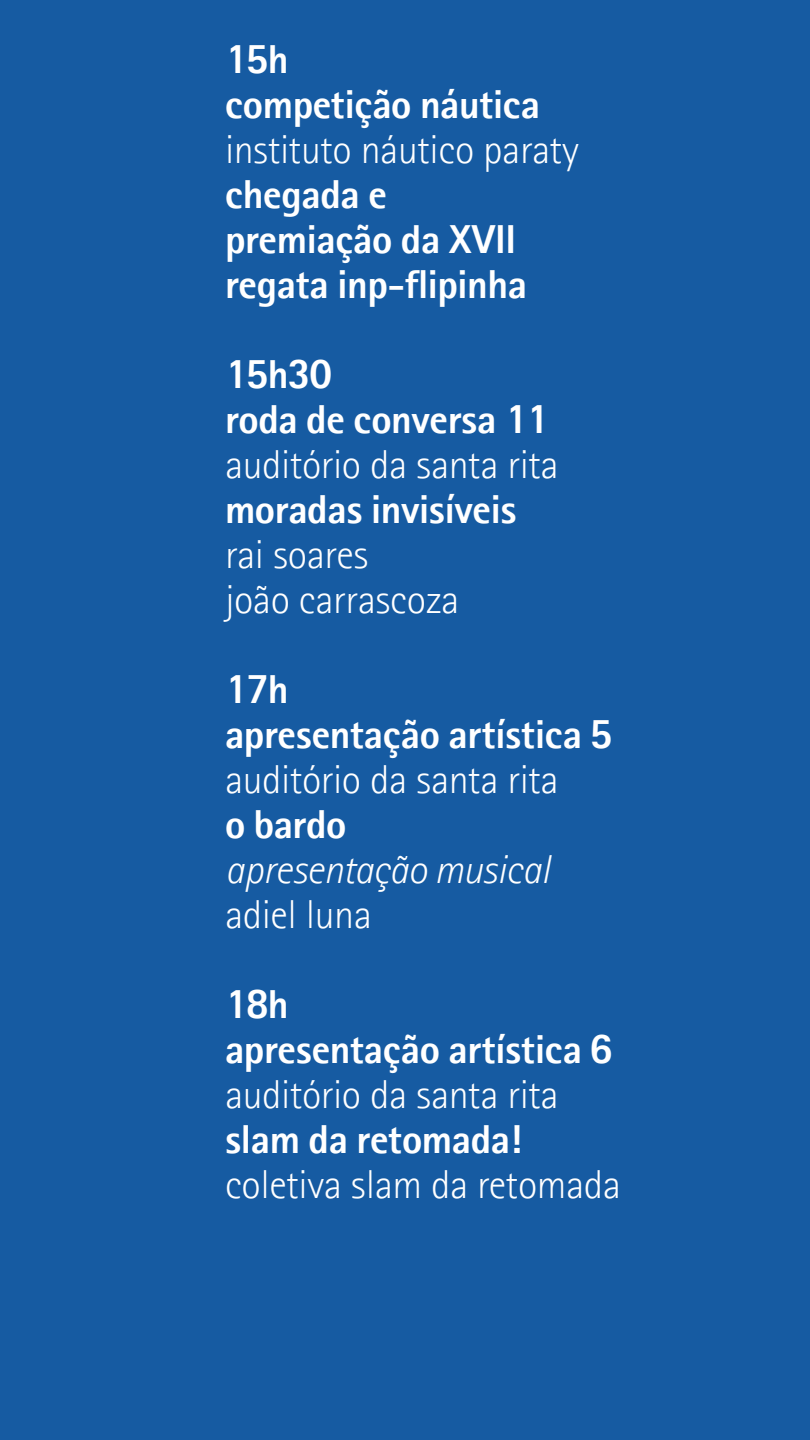
<style>
.page{position:relative;width:810px;height:1440px;background:#165ba2}
.page>*{position:absolute;margin:0;border:0;box-sizing:border-box;transform-origin:0 0}
.t1{font:700 40.5px/45px "Rotis II Sans Pro";letter-spacing:-.01em;color:#fff}
.t2{font:300 40.5px/45px "Rotis II Sans Pro";letter-spacing:-.01em;color:#fff}
.t3{font:italic 300 40.5px "Rotis II Sans Pro";letter-spacing:-.01em;color:#fff}
</style>
<div class="page">
<p class="t1" style="left:225px;top:37px;width:317px">15h<br>competição náutica</p>
<p class="t2" style="left:225px;top:128px;width:355px">instituto náutico paraty</p>
<p class="t1" style="left:225px;top:172px;width:304px">chegada e premiação da XVII regata inp-flipinha</p>
<p class="t1" style="left:225px;top:352px;width:325px">15h30<br>roda de conversa 11</p>
<p class="t2" style="left:225px;top:443px;width:335px">auditório da santa rita</p>
<p class="t1" style="left:225px;top:487px;width:293px">moradas invisíveis</p>
<p class="t2" style="left:225px;top:533px;width:236px">rai soares<br>joão carrascoza</p>
<p class="t1" style="left:225px;top:667px;width:389px">17h<br>apresentação artística 5</p>
<p class="t2" style="left:225px;top:758px;width:335px">auditório da santa rita</p>
<p class="t1" style="left:225px;top:802px;width:123px">o bardo</p>
<p class="t3" style="left:225px;top:847px;width:326px">apresentação musical</p>
<p class="t2" style="left:225px;top:893px;width:149px">adiel luna</p>
<p class="t1" style="left:225px;top:982px;width:389px">18h<br>apresentação artística 6</p>
<p class="t2" style="left:225px;top:1072px;width:335px">auditório da santa rita</p>
<p class="t1" style="left:225px;top:1117px;width:299px">slam da retomada!</p>
<p class="t2" style="left:225px;top:1162px;width:398px">coletiva slam da retomada</p>
</div>
